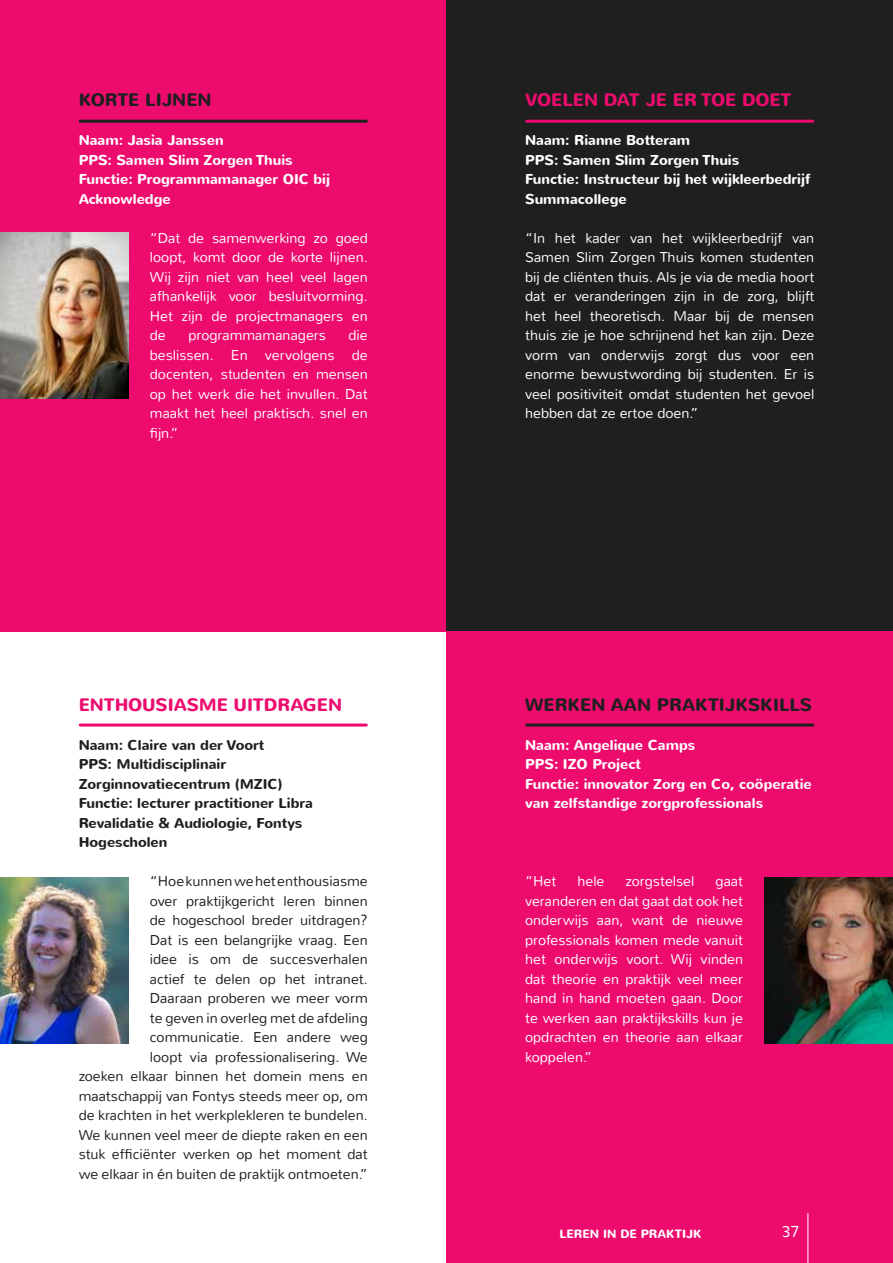
<style>
.page{position:relative;width:893px;height:1263px;background:#fff}
.page>*{position:absolute;margin:0;border:0;box-sizing:border-box;transform-origin:0 0}
.t1{font:700 18px "Nunito";color:#ed0c6e}
.t2{font:700 18px "Nunito";color:#1e1f1e}
.t3{font:300 15.75px "Nunito";color:#fff}
.t4{font:300 14.25px/19.5px "Nunito";color:#fff;text-align:justify}
.t5{font:300 14.25px/19.5px "Nunito";color:#1e1f1e;text-align:right}
.t6{font:700 14.25px/19.5px "Nunito";color:#fff}
.t7{font:700 14.25px/19.5px "Nunito";color:#1e1f1e}
.t8{font:700 12px "Nunito";color:#fff}
</style>
<div class="page">
<div style="left:0;top:0;width:446px;height:631px;background:#ed0c6e"></div>
<div style="left:446px;top:0;width:447px;height:631px;background:#1e1f1e"></div>
<div style="left:446px;top:631px;width:447px;height:632px;background:#ed0c6e"></div>
<hr style="left:80px;top:120px;width:286px;height:3px;background:#1e1f1e">
<hr style="left:527px;top:120px;width:286px;height:3px;background:#ed0c6e">
<hr style="left:80px;top:723px;width:286px;height:3px;background:#ed0c6e">
<hr style="left:527px;top:723px;width:286px;height:3px;background:#1e1f1e">
<img style="left:0;top:233px;width:129px;height:166px">
<img style="left:0;top:878px;width:129px;height:166px">
<hr style="left:807px;top:1213px;width:1px;height:50px;background:#fff">
<img style="left:764px;top:878px;width:129px;height:166px">
<p class="t2" style="left:79px;top:88px;width:134px">KORTE LIJNEN</p>
<p class="t6" style="left:79px;top:131px;width:253px">Naam: Jasia Janssen<br>PPS: Samen Slim Zorgen Thuis<br>Functie: Programmamanager OIC bij<br>Acknowledge</p>
<p class="t4" style="left:150px;top:228px;width:219px">“Dat de samenwerking zo goed loopt, komt door de korte lijnen.<br>Wij zijn niet van heel veel lagen afhankelijk voor besluitvorming.<br>Het zijn de projectmanagers en de</p>
<p class="t4" style="left:150px;top:326px;width:219px;text-indent:199px">die beslissen. En vervolgens de docenten, studenten en mensen op het werk die het invullen. Dat maakt het heel praktisch. snel en fijn.”</p>
<p class="t4" style="left:188px;top:326px;width:139px">programmamanagers</p>
<p class="t1" style="left:79px;top:693px;width:265px">ENTHOUSIASME UITDRAGEN</p>
<p class="t7" style="left:79px;top:735px;width:236px">Naam: Claire van der Voort<br>PPS: Multidisciplinair<br>Zorginnovatiecentrum (MZIC)<br>Functie: lecturer practitioner Libra<br>Revalidatie &amp; Audiologie, Fontys<br>Hogescholen</p>
<p class="t5" style="left:79px;top:872px;width:291px">“Hoe kunnen we het enthousiasme<br>over praktijkgericht leren binnen<br>de hogeschool breder uitdragen?<br>Dat is een belangrijke vraag. Een<br>idee is om de succesverhalen<br>actief te delen op het intranet.<br>Daaraan proberen we meer vorm<br>te geven in overleg met de afdeling communicatie. Een andere weg<br>loopt via professionalisering. We<br>zoeken elkaar binnen het domein mens en maatschappij van Fontys steeds meer op, om de krachten in het werkplekleren te bundelen.<br>We kunnen veel meer de diepte raken en een stuk efficiënter werken op het moment dat we elkaar in én buiten de praktijk ontmoeten.”</p>
<p class="t1" style="left:525px;top:88px;width:268px">VOELEN DAT JE ER TOE DOET</p>
<p class="t6" style="left:525px;top:131px;width:287px">Naam: Rianne Botteram<br>PPS: Samen Slim Zorgen Thuis<br>Functie: Instructeur bij het wijkleerbedrijf<br>Summacollege</p>
<p class="t4" style="left:525px;top:228px;width:291px">“In het kader van het wijkleerbedrijf van Samen Slim Zorgen Thuis komen studenten bij de cliënten thuis. Als je via de media hoort dat er veranderingen zijn in de zorg, blijft het heel theoretisch. Maar bij de mensen thuis zie je hoe schrijnend het kan zijn. Deze vorm van onderwijs zorgt dus voor een enorme bewustwording bij studenten. Er is veel positiviteit omdat studenten het gevoel hebben dat ze ertoe doen.”</p>
<p class="t2" style="left:525px;top:693px;width:288px">WERKEN AAN PRAKTIJKSKILLS</p>
<p class="t6" style="left:525px;top:735px;width:288px">Naam: Angelique Camps<br>PPS: IZO Project<br>Functie: innovator Zorg en Co, coöperatie van zelfstandige zorgprofessionals</p>
<p class="t4" style="left:525px;top:872px;width:33px">“Het</p>
<p class="t4" style="left:577px;top:872px;width:29px">hele</p>
<p class="t4" style="left:626px;top:872px;width:70px">zorgstelsel</p>
<p class="t4" style="left:525px;top:872px;width:219px;text-indent:190px">gaat veranderen en dat gaat dat ook het onderwijs aan, want de nieuwe professionals komen mede vanuit het onderwijs voort. Wij vinden dat theorie en praktijk veel meer hand in hand moeten gaan. Door te werken aan praktijkskills kun je opdrachten en theorie aan elkaar koppelen.”</p>
<p class="t8" style="left:559px;top:1226px;width:144px">LEREN IN DE PRAKTIJK</p>
<p class="t3" style="left:781px;top:1222px;width:19px">37</p>
</div>
